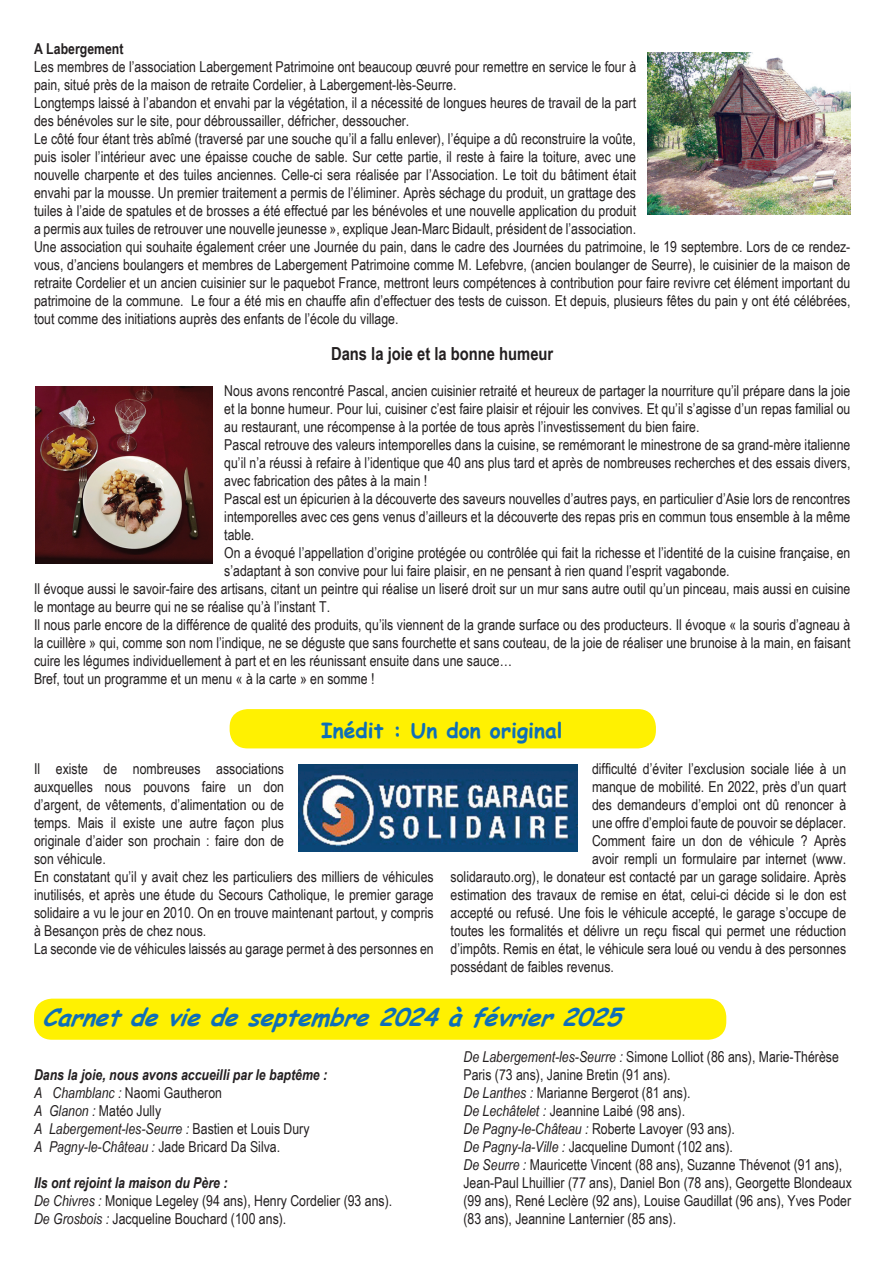
<style>
.page{position:relative;width:893px;height:1263px;background:#fff}
.page>*{position:absolute;margin:0;border:0;box-sizing:border-box;transform-origin:0 0}
.Rubriques{font:italic 700 24px "Comic Sans MS";color:#0e6eb8}
.Rubriques-2{font:700 21px "Comic Sans MS";color:#0e6eb8}
.t1{font:700 18px "Arial Narrow";color:#231f20}
.t2{font:15px/18px "Arial Narrow";color:#231f20;text-align:justify}
.t3{font:italic 700 15px "Arial Narrow";color:#231f20}
.t4{font:italic 15px "Arial Narrow";color:#231f20}
.t5{font:700 15px "Arial Narrow";color:#231f20}
.s1{font-style:italic}
.s2{font-style:normal}
</style>
<div class="page">
<img style="left:299px;top:764px;width:278px;height:87px">
<img style="left:648px;top:52px;width:202px;height:162px">
<img style="left:35px;top:386px;width:178px;height:177px">
<div style="left:34px;top:999px;width:692px;height:41px;background:#fff101;border-radius:18px"></div>
<div style="left:230px;top:709px;width:426px;height:39px;background:#fff101;border-radius:18px"></div>
<p class="t5" style="left:34px;top:37px;width:91px">A Labergement</p>
<p class="t2" style="left:34px;top:57px;width:604px">Les membres de l’association Labergement Patrimoine ont beaucoup œuvré pour remettre en service le four à pain, situé près de la maison de retraite Cordelier, à Labergement-lès-Seurre.</p>
<p class="t2" style="left:34px;top:93px;width:604px">Longtemps laissé à l’abandon et envahi par la végétation, il a nécessité de longues heures de travail de la part des bénévoles sur le site, pour débroussailler, défricher, dessoucher.</p>
<p class="t2" style="left:34px;top:129px;width:604px">Le côté four étant très abîmé (traversé par une souche qu’il a fallu enlever), l’équipe a dû reconstruire la voûte, puis isoler l’intérieur avec une épaisse couche de sable. Sur cette partie, il reste à faire la toiture, avec une nouvelle charpente et des tuiles anciennes. Celle-ci sera réalisée par l’Association. Le toit du bâtiment était envahi par la mousse. Un premier traitement a permis de l’éliminer. Après séchage du produit, un grattage des tuiles à l’aide de spatules et de brosses a été effectué par les bénévoles et une nouvelle application du produit a permis aux tuiles de retrouver une nouvelle jeunesse », explique Jean-Marc Bidault, président de l’association.</p>
<p class="t2" style="left:34px;top:237px;width:818px">Une association qui souhaite également créer une Journée du pain, dans le cadre des Journées du patrimoine, le 19 septembre. Lors de ce rendez&shy;vous, d’anciens boulangers et membres de Labergement Patrimoine comme M. Lefebvre, (ancien boulanger de Seurre), le cuisinier de la maison de retraite Cordelier et un ancien cuisinier sur le paquebot France, mettront leurs compétences à contribution pour faire revivre cet élément important du patrimoine de la commune. Le four a été mis en chauffe afin d’effectuer des tests de cuisson. Et depuis, plusieurs fêtes du pain y ont été célébrées, tout comme des initiations auprès des enfants de l’école du village.</p>
<p class="t1" style="left:331px;top:340px;width:224px">Dans la joie et la bonne humeur</p>
<p class="t2" style="left:224px;top:381px;width:628px">Nous avons rencontré Pascal, ancien cuisinier retraité et heureux de partager la nourriture qu’il prépare dans la joie et la bonne humeur. Pour lui, cuisiner c’est faire plaisir et réjouir les convives. Et qu’il s’agisse d’un repas familial ou au restaurant, une récompense à la portée de tous après l’investissement du bien faire.</p>
<p class="t2" style="left:224px;top:435px;width:628px">Pascal retrouve des valeurs intemporelles dans la cuisine, se remémorant le minestrone de sa grand-mère italienne qu’il n’a réussi à refaire à l’identique que 40 ans plus tard et après de nombreuses recherches et des essais divers, avec fabrication des pâtes à la main !</p>
<p class="t2" style="left:224px;top:489px;width:628px">Pascal est un épicurien à la découverte des saveurs nouvelles d’autres pays, en particulier d’Asie lors de rencontres intemporelles avec ces gens venus d’ailleurs et la découverte des repas pris en commun tous ensemble à la même table.</p>
<p class="t2" style="left:224px;top:543px;width:628px">On a évoqué l’appellation d’origine protégée ou contrôlée qui fait la richesse et l’identité de la cuisine française, en s’adaptant à son convive pour lui faire plaisir, en ne pensant à rien quand l’esprit vagabonde.</p>
<p class="t2" style="left:34px;top:579px;width:818px">Il évoque aussi le savoir-faire des artisans, citant un peintre qui réalise un liseré droit sur un mur sans autre outil qu’un pinceau, mais aussi en cuisine le montage au beurre qui ne se réalise qu’à l’instant T.</p>
<p class="t2" style="left:34px;top:615px;width:818px">Il nous parle encore de la différence de qualité des produits, qu’ils viennent de la grande surface ou des producteurs. Il évoque « la souris d’agneau à la cuillère » qui, comme son nom l’indique, ne se déguste que sans fourchette et sans couteau, de la joie de réaliser une brunoise à la main, en faisant cuire les légumes individuellement à part et en les réunissant ensuite dans une sauce…</p>
<p class="t2" style="left:34px;top:669px;width:342px">Bref, tout un programme et un menu « à la carte » en somme !</p>
<p class="Rubriques-2" style="left:321px;top:715px;width:243px">Inédit : Un don original</p>
<p class="t2" style="left:34px;top:759px;width:252px">Il existe de nombreuses associations auxquelles nous pouvons faire un don d’argent, de vêtements, d’alimentation ou de temps. Mais il existe une autre façon plus originale d’aider son prochain : faire don de son véhicule.</p>
<p class="t2" style="left:34px;top:867px;width:401px">En constatant qu’il y avait chez les particuliers des milliers de véhicules inutilisés, et après une étude du Secours Catholique, le premier garage solidaire a vu le jour en 2010. On en trouve maintenant partout, y compris à Besançon près de chez nous.</p>
<p class="t2" style="left:34px;top:939px;width:401px">La seconde vie de véhicules laissés au garage permet à des personnes en</p>
<p class="t2" style="left:592px;top:759px;width:256px">difficulté d’éviter l’exclusion sociale liée à un manque de mobilité. En 2022, près d’un quart des demandeurs d’emploi ont dû renoncer à une offre d’emploi faute de pouvoir se déplacer.</p>
<p class="t2" style="left:592px;top:831px;width:256px">Comment faire un don de véhicule ? Après</p>
<p class="t2" style="left:592px;top:849px;width:256px">avoir rempli un formulaire par internet (www.</p>
<p class="t2" style="left:451px;top:867px;width:397px">solidarauto.org), le donateur est contacté par un garage solidaire. Après</p>
<p class="t2" style="left:451px;top:885px;width:397px">estimation des travaux de remise en état, celui-ci décide si le don est</p>
<p class="t2" style="left:451px;top:903px;width:397px">accepté ou refusé. Une fois le véhicule accepté, le garage s’occupe de</p>
<p class="t2" style="left:451px;top:921px;width:397px">toutes les formalités et délivre un reçu fiscal qui permet une réduction</p>
<p class="t2" style="left:451px;top:939px;width:397px">d’impôts. Remis en état, le véhicule sera loué ou vendu à des personnes</p>
<p class="t2" style="left:451px;top:957px;width:165px">possédant de faibles revenus.</p>
<p class="Rubriques" style="left:42px;top:1000px;width:592px">Carnetdeviedeseptembre2024àfévrier2025</p>
<p class="t3" style="left:34px;top:1063px;width:295px">Dans la joie, nous avons accueilli par le baptême :</p>
<p class="t2" style="left:34px;top:1083px;width:190px"><span class="s1">A Chamblanc :</span> Naomi Gautheron</p>
<p class="t2" style="left:34px;top:1101px;width:129px"><span class="s1">A Glanon :</span> Matéo Jully</p>
<p class="t4" style="left:34px;top:1118px;width:277px">A Labergement-les-Seurre : <span class="s2">Bastien et Louis Dury</span></p>
<p class="t2" style="left:34px;top:1137px;width:248px"><span class="s1">A Pagny-le-Château :</span> Jade Bricard Da Silva.</p>
<p class="t3" style="left:34px;top:1171px;width:195px">Ils ont rejoint la maison du Père :</p>
<p class="t2" style="left:34px;top:1191px;width:360px"><span class="s1">De Chivres :</span> Monique Legeley (94 ans), Henry Cordelier (93 ans).</p>
<p class="t2" style="left:34px;top:1209px;width:254px"><span class="s1">De Grosbois :</span> Jacqueline Bouchard (100 ans).</p>
<p class="t2" style="left:463px;top:1047px;width:377px"><span class="s1">De Labergement-les-Seurre :</span> Simone Lolliot (86 ans), Marie-Thérèse<br>Paris (73 ans), Janine Bretin (91 ans).</p>
<p class="t2" style="left:463px;top:1083px;width:229px"><span class="s1">De Lanthes :</span> Marianne Bergerot (81 ans).</p>
<p class="t2" style="left:463px;top:1101px;width:223px"><span class="s1">De Lechâtelet :</span> Jeannine Laibé (98 ans).</p>
<p class="t2" style="left:463px;top:1119px;width:273px"><span class="s1">De Pagny-le-Château :</span> Roberte Lavoyer (93 ans).</p>
<p class="t2" style="left:463px;top:1137px;width:271px"><span class="s1">De Pagny-la-Ville :</span> Jacqueline Dumont (102 ans).</p>
<p class="t2" style="left:463px;top:1155px;width:390px;text-align:left"><span class="s1">De Seurre :</span> Mauricette Vincent (88 ans), Suzanne Thévenot (91 ans), Jean-Paul Lhuillier (77 ans), Daniel Bon (78 ans), Georgette Blondeaux (99 ans), René Leclère (92 ans), Louise Gaudillat (96 ans), Yves Poder (83 ans), Jeannine Lanternier (85 ans).</p>
</div>
